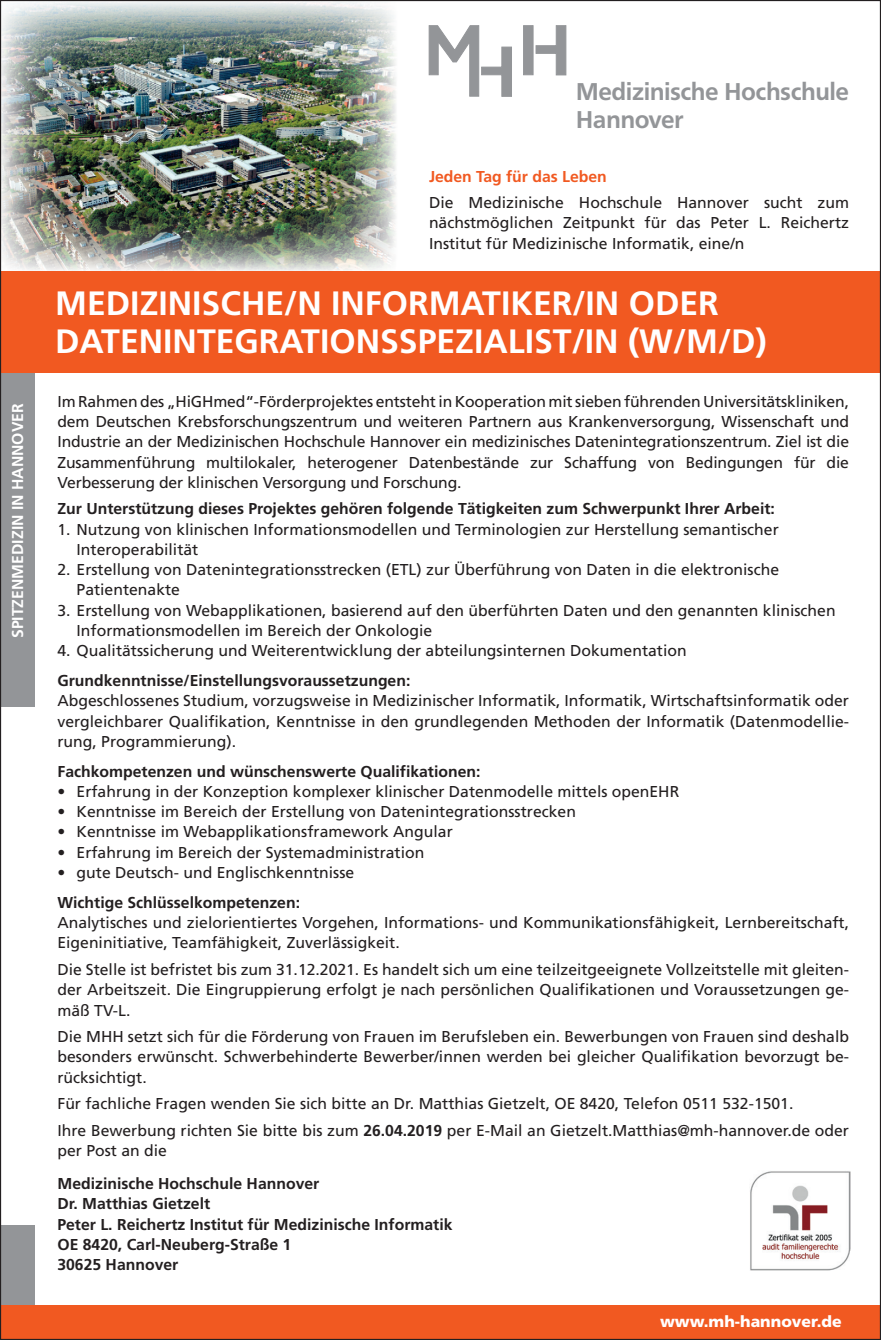
<style>
.page{position:relative;width:881px;height:1340px;background:#fff}
.page>*{position:absolute;margin:0;border:0;box-sizing:border-box;transform-origin:0 0}
.Pos{font:700 33.75px/38.2px "Frutiger";color:#fff}
.t1{font:500 25.43px "Frutus T";letter-spacing:-.02em;color:#939598}
.Copy{font:15.75px/20.2px "Frutiger";color:#231f20;text-align:justify}
.Einzug{font:15.75px/20.2px "Frutiger";color:#231f20}
.Adresse{font:700 15.75px "Frutiger";color:#231f20}
.hf{font:700 15.75px "Frutiger";color:#231f20}
.Copy-2{font:700 15.75px "Frutiger";color:#231f20}
.t2{font:700 15.75px "Frutiger";color:#fff}
.t3{font:700 15.75px "Frutiger";color:#f15921}
.t4{font:900 15.75px "Frutiger";color:#fff}
.s1{font-weight:700}
</style>
<div class="page">
<div style="left:0;top:335px;width:34px;height:371px;background:#939598"></div>
<img style="left:2px;top:2px;width:394px;height:269px">
<div style="left:0;top:1225px;width:34px;height:80px;background:#939598"></div>
<div style="left:0;top:271px;width:880px;height:101px;background:#f15921"></div>
<div style="left:0;top:1305px;width:880px;height:34px;background:#f15921"></div>
<img style="left:750px;top:1171px;width:99px;height:99px">
<svg style="left:535px;top:25px;width:31px;height:50px"></svg>
<div style="left:523px;top:26px;width:10px;height:49px;background:#939598"></div>
<svg style="left:428px;top:25px;width:83px;height:72px"></svg>
<p class="t2" style="left:8px;top:638px;width:236px;rotate:-90deg">SPITZENMEDIZIN IN HANNOVER</p>
<p class="t1" style="left:575px;top:77px;width:275px">Medizinische Hochschule</p>
<p class="t1" style="left:575px;top:104px;width:109px">Hannover</p>
<p class="t3" style="left:429px;top:167px;width:179px">Jeden Tag für das Leben</p>
<p class="Copy" style="left:429px;top:193px;width:421px">Die Medizinische Hochschule Hannover sucht zum nächstmöglichen Zeitpunkt für das Peter L. Reichertz Institut für Medizinische Informatik, eine/n</p>
<p class="Pos" style="left:55px;top:284px;width:712px">MEDIZINISCHE/N INFORMATIKER/IN ODER<br>DATENINTEGRATIONSSPEZIALIST/IN (W/M/D)</p>
<p class="Copy" style="left:57px;top:391px;width:792px">Im Rahmen des „HiGHmed“-Förderprojektes entsteht in Kooperation mit sieben führenden Universitätskliniken, dem Deutschen Krebsforschungszentrum und weiteren Partnern aus Krankenversorgung, Wissenschaft und Industrie an der Medizinischen Hochschule Hannover ein medizinisches Datenintegrationszentrum. Ziel ist die Zusammenführung multilokaler, heterogener Datenbestände zur Schaffung von Bedingungen für die Verbesserung der klinischen Versorgung und Forschung.</p>
<p class="Copy-2" style="left:57px;top:499px;width:718px">Zur Unterstützung dieses Projektes gehören folgende Tätigkeiten zum Schwerpunkt Ihrer Arbeit:</p>
<p class="Einzug" style="left:77px;top:519px;width:703px;text-indent:-19px">1. Nutzung von klinischen Informationsmodellen und Terminologien zur Herstellung semantischer<br>Interoperabilität</p>
<p class="Einzug" style="left:77px;top:559px;width:703px;text-indent:-19px">2. Erstellung von Datenintegrationsstrecken (ETL) zur Überführung von Daten in die elektronische<br>Patientenakte</p>
<p class="Einzug" style="left:77px;top:600px;width:760px;text-indent:-19px">3. Erstellung von Webapplikationen, basierend auf den überführten Daten und den genannten klinischen<br>Informationsmodellen im Bereich der Onkologie</p>
<p class="Einzug" style="left:57px;top:640px;width:630px">4. Qualitätssicherung und Weiterentwicklung der abteilungsinternen Dokumentation</p>
<p class="hf" style="left:57px;top:671px;width:354px">Grundkenntnisse/Einstellungsvoraussetzungen:</p>
<p class="Copy" style="left:57px;top:691px;width:792px">Abgeschlossenes Studium, vorzugsweise in Medizinischer Informatik, Informatik, Wirtschaftsinformatik oder vergleichbarer Qualifikation, Kenntnisse in den grundlegenden Methoden der Informatik (Datenmodellie&shy;rung, Programmierung).</p>
<p class="hf" style="left:57px;top:762px;width:424px">Fachkompetenzen und wünschenswerte Qualifikationen:</p>
<p class="Einzug" style="left:57px;top:781px;width:623px">• Erfahrung in der Konzeption komplexer klinischer Datenmodelle mittels openEHR</p>
<p class="Einzug" style="left:57px;top:801px;width:520px">• Kenntnisse im Bereich der Erstellung von Datenintegrationsstrecken</p>
<p class="Einzug" style="left:57px;top:822px;width:397px">• Kenntnisse im Webapplikationsframework Angular</p>
<p class="Einzug" style="left:57px;top:842px;width:368px">• Erfahrung im Bereich der Systemadministration</p>
<p class="Einzug" style="left:57px;top:862px;width:298px">• gute Deutsch- und Englischkenntnisse</p>
<p class="hf" style="left:57px;top:893px;width:244px">Wichtige Schlüsselkompetenzen:</p>
<p class="Copy" style="left:57px;top:912px;width:792px">Analytisches und zielorientiertes Vorgehen, Informations- und Kommunikationsfähigkeit, Lernbereitschaft,<br>Eigeninitiative, Teamfähigkeit, Zuverlässigkeit.</p>
<p class="Copy" style="left:57px;top:959px;width:792px">Die Stelle ist befristet bis zum 31.12.2021. Es handelt sich um eine teilzeitgeeignete Vollzeitstelle mit gleiten&shy;der Arbeitszeit. Die Eingruppierung erfolgt je nach persönlichen Qualifikationen und Voraussetzungen ge&shy;mäß TV-L.</p>
<p class="Copy" style="left:57px;top:1026px;width:792px">Die MHH setzt sich für die Förderung von Frauen im Berufsleben ein. Bewerbungen von Frauen sind deshalb besonders erwünscht. Schwerbehinderte Bewerber/innen werden bei gleicher Qualifikation bevorzugt be&shy;rücksichtigt.</p>
<p class="Copy" style="left:57px;top:1093px;width:737px">Für fachliche Fragen wenden Sie sich bitte an Dr. Matthias Gietzelt, OE 8420, Telefon 0511 532-1501.</p>
<p class="Copy" style="left:57px;top:1120px;width:792px">Ihre Bewerbung richten Sie bitte bis zum <span class="s1">26.04.2019</span> per E-Mail an Gietzelt.Matthias@mh-hannover.de oder per Post an die</p>
<p class="Adresse" style="left:57px;top:1174px;width:263px">Medizinische Hochschule Hannover</p>
<p class="Adresse" style="left:57px;top:1194px;width:154px">Dr. Matthias Gietzelt</p>
<p class="Adresse" style="left:57px;top:1214px;width:396px">Peter L. Reichertz Institut für Medizinische Informatik</p>
<p class="Adresse" style="left:57px;top:1235px;width:235px">OE 8420, Carl-Neuberg-Straße 1</p>
<p class="Adresse" style="left:57px;top:1255px;width:122px">30625 Hannover</p>
<p class="t4" style="left:659px;top:1312px;width:183px">www.mh-hannover.de</p>
</div>
